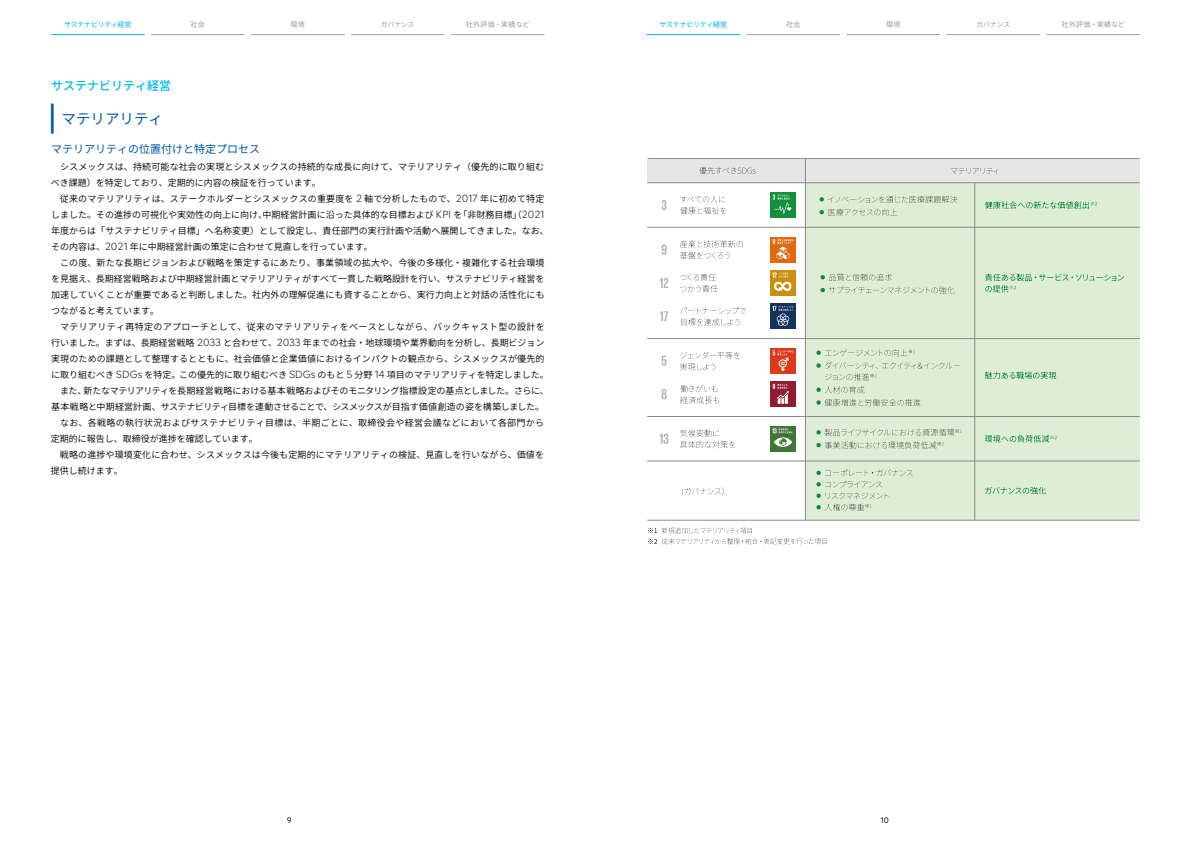
<style>
.page{position:relative;width:1191px;height:842px;background:#fff}
.page>*{position:absolute;margin:0;border:0;box-sizing:border-box;transform-origin:0 0}
.t1{font:14.5px "Noto Sans JP";color:#005bac}
.t2{font:500 12px "Noto Sans JP";color:#00b9ef}
.t3{font:11px "Noto Sans JP";color:#005bac}
.t4{font:9px/16px "Noto Sans JP";letter-spacing:.015em;color:#221815}
.t5{font:9px "Noto Sans JP";letter-spacing:.035em;color:#221815}
.t6{font:9px "Noto Sans JP";letter-spacing:-.005em;color:#221815}
.t7{font:9px "Noto Sans JP";letter-spacing:-.02em;color:#221815}
.t8{font:9px "Noto Sans JP";letter-spacing:-.015em;color:#221815}
.t9{font:8.1px "Sysmex";color:#221815}
.t10{font:7px "Noto Sans JP";letter-spacing:.035em;color:#9fa0a0}
.t11{font:7px "Noto Sans JP";letter-spacing:-.05em;color:#00b9ef}
.s1{font-size:30px}
.s2{font-family:"Sysmex";font-weight:300;font-size:10.3px}
</style>
<div class="page">
<div style="left:647px;top:158px;width:492px;height:25px;background:#e6e6e6"></div>
<div style="left:805px;top:183px;width:334px;height:337px;background:#deedd6"></div>
<svg style="left:819px;top:196px;width:138px;height:20px"></svg>
<svg style="left:984px;top:201px;width:113px;height:8px"></svg>
<svg style="left:985px;top:274px;width:139px;height:18px"></svg>
<svg style="left:984px;top:372px;width:72px;height:7px"></svg>
<svg style="left:984px;top:435px;width:72px;height:7px"></svg>
<svg style="left:985px;top:487px;width:61px;height:7px"></svg>
<svg style="left:820px;top:274px;width:134px;height:20px"></svg>
<svg style="left:816px;top:349px;width:99px;height:7px"></svg>
<svg style="left:816px;top:362px;width:143px;height:31px"></svg>
<svg style="left:816px;top:399px;width:104px;height:7px"></svg>
<svg style="left:816px;top:429px;width:145px;height:20px"></svg>
<svg style="left:816px;top:469px;width:96px;height:42px"></svg>
<svg style="left:682px;top:487px;width:41px;height:9px"></svg>
<svg style="left:680px;top:196px;width:46px;height:18px"></svg>
<div style="left:770px;top:192px;width:25px;height:26px;background:#14903b"></div>
<svg style="left:772px;top:194px;width:19px;height:20px"></svg>
<svg style="left:661px;top:200px;width:5px;height:10px"></svg>
<svg style="left:680px;top:429px;width:55px;height:19px"></svg>
<div style="left:770px;top:426px;width:25px;height:25px;background:#407636"></div>
<svg style="left:772px;top:428px;width:20px;height:19px"></svg>
<svg style="left:660px;top:434px;width:8px;height:10px"></svg>
<div style="left:770px;top:237px;width:25px;height:25px;background:#e2680f"></div>
<svg style="left:772px;top:239px;width:21px;height:20px"></svg>
<svg style="left:661px;top:244px;width:5px;height:11px"></svg>
<svg style="left:680px;top:240px;width:63px;height:19px"></svg>
<div style="left:770px;top:270px;width:25px;height:25px;background:#cb8e0d"></div>
<svg style="left:772px;top:272px;width:19px;height:19px"></svg>
<svg style="left:660px;top:278px;width:8px;height:10px"></svg>
<svg style="left:680px;top:274px;width:38px;height:18px"></svg>
<div style="left:770px;top:304px;width:25px;height:25px;background:#15315d"></div>
<svg style="left:772px;top:306px;width:21px;height:20px"></svg>
<svg style="left:660px;top:311px;width:8px;height:10px"></svg>
<svg style="left:680px;top:307px;width:66px;height:19px"></svg>
<div style="left:770px;top:348px;width:25px;height:25px;background:#db3a1d"></div>
<svg style="left:772px;top:350px;width:21px;height:21px"></svg>
<svg style="left:661px;top:356px;width:5px;height:10px"></svg>
<svg style="left:680px;top:352px;width:60px;height:18px"></svg>
<div style="left:770px;top:382px;width:25px;height:25px;background:#901d31"></div>
<svg style="left:772px;top:384px;width:17px;height:20px"></svg>
<svg style="left:661px;top:389px;width:5px;height:10px"></svg>
<svg style="left:680px;top:385px;width:39px;height:19px"></svg>
<hr style="left:974px;top:183px;width:1px;height:337px;background:#898989">
<hr style="left:805px;top:158px;width:1px;height:362px;background:#898989">
<svg style="left:699px;top:167px;width:56px;height:7px"></svg>
<svg style="left:648px;top:527px;width:178px;height:17px"></svg>
<hr style="left:647px;top:182px;width:492px;height:1px;background:#898989">
<hr style="left:648px;top:158px;width:491px;height:1px;background:#898989">
<hr style="left:647px;top:227px;width:492px;height:1px;background:#898989">
<hr style="left:647px;top:338px;width:492px;height:1px;background:#898989">
<hr style="left:647px;top:416px;width:492px;height:1px;background:#898989">
<hr style="left:647px;top:461px;width:492px;height:1px;background:#898989">
<hr style="left:647px;top:520px;width:492px;height:1px;background:#898989">
<svg style="left:951px;top:168px;width:47px;height:6px"></svg>
<hr style="left:151px;top:34px;width:93px;height:1px;background:#9fa0a0">
<hr style="left:746px;top:34px;width:94px;height:1px;background:#9fa0a0">
<hr style="left:251px;top:34px;width:93px;height:1px;background:#9fa0a0">
<hr style="left:846px;top:34px;width:94px;height:1px;background:#9fa0a0">
<hr style="left:351px;top:34px;width:93px;height:1px;background:#9fa0a0">
<hr style="left:946px;top:34px;width:94px;height:1px;background:#9fa0a0">
<hr style="left:451px;top:34px;width:93px;height:1px;background:#9fa0a0">
<hr style="left:1046px;top:34px;width:94px;height:1px;background:#9fa0a0">
<hr style="left:51px;top:34px;width:94px;height:1px;background:#00b9ef">
<hr style="left:646px;top:34px;width:94px;height:1px;background:#00b9ef">
<p class="t11" style="left:64px;top:20px;width:69px">サステナビリティ経営</p>
<p class="t10" style="left:191px;top:20px;width:16px">社会</p>
<p class="t10" style="left:290px;top:20px;width:16px">環境</p>
<p class="t10" style="left:381px;top:20px;width:35px">ガバナンス</p>
<p class="t10" style="left:466px;top:20px;width:65px">社外評価・実績など</p>
<p class="t11" style="left:659px;top:20px;width:69px">サステナビリティ経営</p>
<p class="t10" style="left:786px;top:20px;width:16px">社会</p>
<p class="t10" style="left:886px;top:20px;width:16px">環境</p>
<p class="t10" style="left:976px;top:20px;width:35px">ガバナンス</p>
<p class="t10" style="left:1061px;top:20px;width:65px">社外評価・実績など</p>
<h2 class="t2" style="left:51px;top:79px;width:122px">サステナビリティ経営</h2>
<h1 class="t1" style="left:51px;top:110px;width:114px"><span class="s1">▎</span>マテリアリティ</h1>
<p class="t3" style="left:51px;top:143px;width:211px">マテリアリティの位置付けと特定プロセス</p>
<p class="t4" style="left:51px;top:159px;width:495px;text-indent:9px">シスメックスは、持続可能な社会の実現とシスメックスの持続的な成長に向けて、マテリアリティ（優先的に取り組むべき課題）を特定しており、定期的に内容の検証を行っています。</p>
<p class="t4" style="left:51px;top:191px;width:499px;text-indent:9px">従来のマテリアリティは、ステークホルダーとシスメックスの重要度を <span class="s2">2</span> 軸で分析したもので、<span class="s2">2017</span> 年に初めて特定しました。その進捗の可視化や実効性の向上に向け、中期経営計画に沿った具体的な目標および <span class="s2">KPI</span> を「非財務目標」（<span class="s2">2021</span>年度からは「サステナビリティ目標」へ名称変更）として設定し、責任部門の実行計画や活動へ展開してきました。なお、その内容は、<span class="s2">2021</span> 年に中期経営計画の策定に合わせて見直しを行っています。</p>
<p class="t4" style="left:51px;top:255px;width:495px;text-align:justify;text-indent:9px">この度、新たな長期ビジョンおよび戦略を策定するにあたり、事業領域の拡大や、今後の多様化・複雑化する社会環境を見据え、長期経営戦略および中期経営計画とマテリアリティがすべて一貫した戦略設計を行い、サステナビリティ経営を加速していくことが重要であると判断しました。社内外の理解促進にも資することから、実行力向上と対話の活性化にもつながると考えています。</p>
<p class="t5" style="left:60px;top:322px;width:486px">マテリアリティ再特定のアプローチとして、従来のマテリアリティをベースとしながら、バックキャスト型の設計を</p>
<p class="t6" style="left:51px;top:338px;width:495px">行いました。まずは、長期経営戦略 <span class="s2">2033</span> と合わせて、<span class="s2">2033</span> 年までの社会・地球環境や業界動向を分析し、長期ビジョン</p>
<p class="t4" style="left:51px;top:351px;width:495px">実現のための課題として整理するとともに、社会価値と企業価値におけるインパクトの観点から、シスメックスが優先的</p>
<p class="t4" style="left:51px;top:367px;width:499px">に取り組むべき <span class="s2">SDGs</span> を特定。この優先的に取り組むべき <span class="s2">SDGs</span> のもと <span class="s2">5</span> 分野 <span class="s2">14</span> 項目のマテリアリティを特定しました。</p>
<p class="t7" style="left:60px;top:386px;width:490px">また、新たなマテリアリティを長期経営戦略における基本戦略およびそのモニタリング指標設定の基点としました。さらに、</p>
<p class="t8" style="left:51px;top:402px;width:494px">基本戦略と中期経営計画、サステナビリティ目標を連動させることで、シスメックスが目指す価値創造の姿を構築しました。</p>
<p class="t5" style="left:60px;top:418px;width:486px">なお、各戦略の執行状況およびサステナビリティ目標は、半期ごとに、取締役会や経営会議などにおいて各部門から</p>
<p class="t4" style="left:51px;top:431px;width:208px">定期的に報告し、取締役が進捗を確認しています。</p>
<p class="t4" style="left:60px;top:447px;width:486px">戦略の進捗や環境変化に合わせ、シスメックスは今後も定期的にマテリアリティの検証、見直しを行いながら、価値を</p>
<p class="t4" style="left:51px;top:463px;width:73px">提供し続けます。</p>
<p class="t9" style="left:287px;top:815px;width:6px">9</p>
<p class="t9" style="left:880px;top:815px;width:10px">10</p>
</div>
